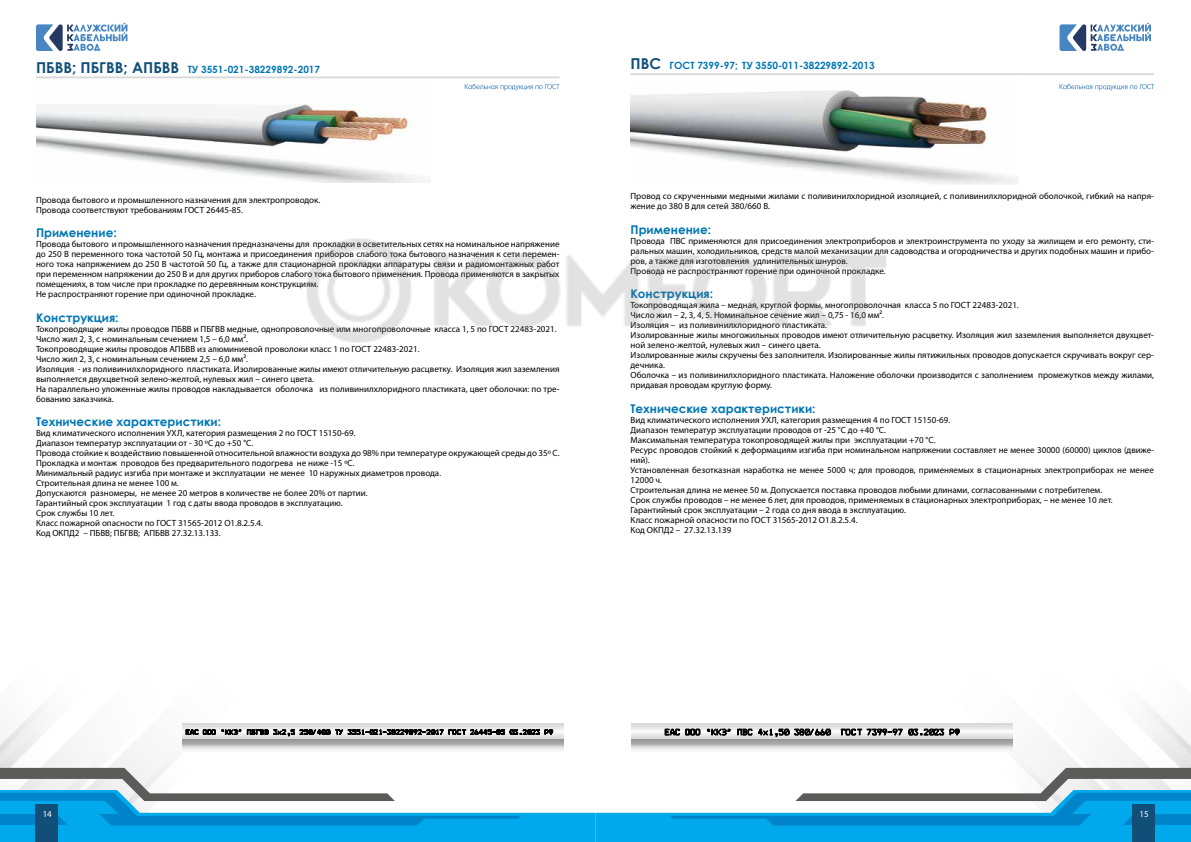
<style>
.page{position:relative;width:1191px;height:842px;background:#fff}
.page>*{position:absolute;margin:0;border:0;box-sizing:border-box;transform-origin:0 0}
.t1{font:700 12px "Century Gothic";color:#0076b3}
.t2{font:700 10px "Century Gothic";color:#0076b3}
.t3{font:9px/10px "Myriad Pro";color:#000}
.t4{font:9px "Myriad Pro";color:#fff}
.s1{font-size:15px;color:#114f79}
</style>
<div class="page">
<svg style="left:36px;top:23px;width:91px;height:28px"></svg>
<svg style="left:1059px;top:23px;width:92px;height:28px"></svg>
<svg style="left:465px;top:84px;width:94px;height:7px"></svg>
<svg style="left:1059px;top:84px;width:95px;height:7px"></svg>
<hr style="left:630px;top:73px;width:524px;height:2px;background:#dadada">
<img style="left:630px;top:90px;width:388px;height:94px">
<hr style="left:36px;top:76px;width:523px;height:2px;background:#dadada">
<img style="left:36px;top:103px;width:382px;height:80px">
<svg style="left:0;top:707px;width:1191px;height:135px"></svg>
<img style="left:307px;top:238px;width:579px;height:105px">
<p class="t2" style="left:36px;top:61px;width:286px"><span class="s1">ПБВВ; ПБГВВ; АПБВВ</span> ТУ 3551-021-38229892-2017</p>
<p class="t3" style="left:36px;top:195px;width:286px">Провода бытового и промышленного назначения для электропроводок.<br>Провода соответствуют требованиям ГОСТ 26445-85.</p>
<h1 class="t1" style="left:36px;top:224px;width:82px">Применение:</h1>
<p class="t3" style="left:36px;top:239px;width:525px">Провода бытового и промышленного назначения предназначены для прокладки в осветительных сетях на номинальное напряжение до 250 В переменного тока частотой 50 Гц, монтажа и присоединения приборов слабого тока бытового назначения к сети перемен&shy;ного тока напряжением до 250 В частотой 50 Гц, а также для стационарной прокладки аппаратуры связи и радиомонтажных работ при переменном напряжении до 250 В и для других приборов слабого тока бытового применения. Провода применяются в закрытых помещениях, в том числе при прокладке по деревянным конструкциям.<br>Не распространяют горение при одиночной прокладке.</p>
<h1 class="t1" style="left:36px;top:308px;width:84px">Конструкция:</h1>
<p class="t3" style="left:36px;top:323px;width:525px">Токопроводящие жилы проводов ПБВВ и ПБГВВ медные, однопроволочные или многопроволочные класса 1, 5 по ГОСТ 22483-2021.<br>Число жил 2, 3, с номинальным сечением 1,5 – 6,0 мм².<br>Токопроводящие жилы проводов АПБВВ из алюминиевой проволоки класс 1 по ГОСТ 22483-2021.<br>Число жил 2, 3, с номинальным сечением 2,5 – 6,0 мм².<br>Изоляция - из поливинилхлоридного пластиката. Изолированные жилы имеют отличительную расцветку. Изоляция жил заземления выполняется двухцветной зелено-желтой, нулевых жил – синего цвета.<br>На параллельно уложенные жилы проводов накладывается оболочка из поливинилхлоридного пластиката, цвет оболочки: по тре&shy;бованию заказчика.</p>
<h1 class="t1" style="left:36px;top:412px;width:187px">Технические характеристики:</h1>
<p class="t3" style="left:36px;top:428px;width:525px">Вид климатического исполнения УХЛ, категория размещения 2 по ГОСТ 15150-69.<br>Диапазон температур эксплуатации от - 30 ºС до +50 °С.<br>Провода стойкие к воздействию повышенной относительной влажности воздуха до 98% при температуре окружающей среды до 35º С.<br>Прокладка и монтаж проводов без предварительного подогрева не ниже -15 ºС.<br>Минимальный радиус изгиба при монтаже и эксплуатации не менее 10 наружных диаметров провода.<br>Строительная длина не менее 100 м.<br>Допускаются разномеры, не менее 20 метров в количестве не более 20% от партии.<br>Гарантийный срок эксплуатации 1 год с даты ввода проводов в эксплуатацию.<br>Срок службы 10 лет.<br>Класс пожарной опасности по ГОСТ 31565-2012 О1.8.2.5.4.<br>Код ОКПД2 – ПБВВ; ПБГВВ; АПБВВ 27.32.13.133.</p>
<p class="t2" style="left:630px;top:58px;width:246px"><span class="s1">ПВС</span> ГОСТ 7399-97; ТУ 3550-011-38229892-2013</p>
<p class="t3" style="left:630px;top:191px;width:525px">Провод со скрученными медными жилами с поливинилхлоридной изоляцией, с поливинилхлоридной оболочкой, гибкий на напря&shy;жение до 380 В для сетей 380/660 В.</p>
<h1 class="t1" style="left:630px;top:220px;width:82px">Применение:</h1>
<p class="t3" style="left:630px;top:236px;width:525px">Провода ПВС применяются для присоединения электроприборов и электроинструмента по уходу за жилищем и его ремонту, сти&shy;ральных машин, холодильников, средств малой механизации для садоводства и огородничества и других подобных машин и прибо&shy;ров, а также для изготовления удлинительных шнуров.<br>Провода не распространяют горение при одиночной прокладке.</p>
<h1 class="t1" style="left:630px;top:285px;width:84px">Конструкция:</h1>
<p class="t3" style="left:630px;top:300px;width:525px">Токопроводящая жила – медная, круглой формы, многопроволочная класса 5 по ГОСТ 22483-2021.<br>Число жил – 2, 3, 4, 5. Номинальное сечение жил – 0,75 - 16,0 мм².<br>Изоляция – из поливинилхлоридного пластиката.<br>Изолированные жилы многожильных проводов имеют отличительную расцветку. Изоляция жил заземления выполняется двухцвет&shy;ной зелено-желтой, нулевых жил – синего цвета.<br>Изолированные жилы скручены без заполнителя. Изолированные жилы пятижильных проводов допускается скручивать вокруг сер&shy;дечника.<br>Оболочка – из поливинилхлоридного пластиката. Наложение оболочки производится с заполнением промежутков между жилами, придавая проводам круглую форму.</p>
<h1 class="t1" style="left:630px;top:399px;width:187px">Технические характеристики:</h1>
<p class="t3" style="left:630px;top:414px;width:525px">Вид климатического исполнения УХЛ, категория размещения 4 по ГОСТ 15150-69.<br>Диапазон температур эксплуатации проводов от -25 °С до +40 °С.<br>Максимальная температура токопроводящей жилы при эксплуатации +70 °С.<br>Ресурс проводов стойкий к деформациям изгиба при номинальном напряжении составляет не менее 30000 (60000) циклов (движе&shy;ний).<br>Установленная безотказная наработка не менее 5000 ч; для проводов, применяемых в стационарных электроприборах не менее 12000 ч.<br>Строительная длина не менее 50 м. Допускается поставка проводов любыми длинами, согласованными с потребителем.<br>Срок службы проводов – не менее 6 лет, для проводов, применяемых в стационарных электроприборах, – не менее 10 лет.<br>Гарантийный срок эксплуатации – 2 года со дня ввода в эксплуатацию.<br>Класс пожарной опасности по ГОСТ 31565-2012 О1.8.2.5.4.<br>Код ОКПД2 – 27.32.13.139</p>
<p class="t4" style="left:43px;top:808px;width:11px">14</p>
<p class="t4" style="left:1139px;top:808px;width:11px">15</p>
</div>
